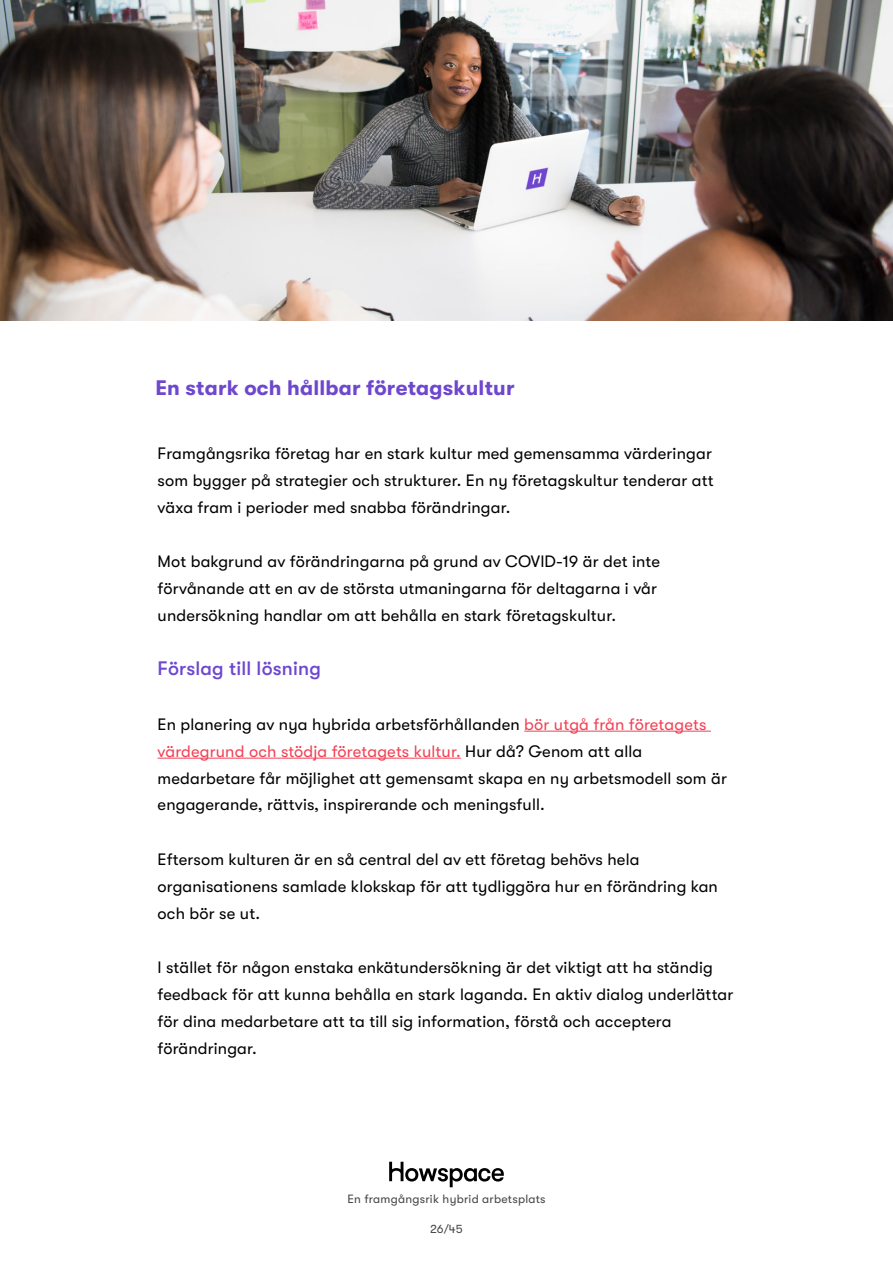
<style>
.page{position:relative;width:893px;height:1263px;background:#fff}
.page>*{position:absolute;margin:0;border:0;box-sizing:border-box;transform-origin:0 0}
.t1{font:700 21px "GT Walsheim Pro";letter-spacing:.01em;color:#6e47cf}
.t2{font:500 19.5px "GT Walsheim Pro";letter-spacing:.01em;color:#6e47cf}
.t3{font:16.5px/27px "GT Walsheim Pro";letter-spacing:.01em;color:#000}
.t4{font:12px "GT Walsheim Pro";letter-spacing:.02em;color:#464547}
.s1{color:#f34155}
</style>
<div class="page">
<svg style="left:389px;top:1162px;width:115px;height:25px"></svg>
<img style="left:0;top:0;width:893px;height:321px">
<hr style="left:524px;top:731px;width:187px;height:1px;background:#f34155">
<hr style="left:158px;top:758px;width:303px;height:1px;background:#f34155">
<p class="t1" style="left:155px;top:376px;width:361px">En stark och hållbar företagskultur</p>
<p class="t3" style="left:158px;top:440px;width:558px;text-align:justify">Framgångsrika företag har en stark kultur med gemensamma värderingar som bygger på strategier och strukturer. En ny företagskultur tenderar att växa fram i perioder med snabba förändringar.</p>
<p class="t3" style="left:158px;top:548px;width:504px">Mot bakgrund av förändringarna på grund av COVID-19 är det inte förvånande att en av de största utmaningarna för deltagarna i vår undersökning handlar om att behålla en stark företagskultur.</p>
<p class="t2" style="left:158px;top:658px;width:165px">Förslag till lösning</p>
<p class="t3" style="left:158px;top:710px;width:571px">En planering av nya hybrida arbetsförhållanden <span class="s1">bör utgå från företagets värdegrund och stödja företagets kultur.</span> Hur då? Genom att alla medarbetare får möjlighet att gemensamt skapa en ny arbetsmodell som är engagerande, rättvis, inspirerande och meningsfull.</p>
<p class="t3" style="left:158px;top:845px;width:562px">Eftersom kulturen är en så central del av ett företag behövs hela organisationens samlade klokskap för att tydliggöra hur en förändring kan och bör se ut.</p>
<p class="t3" style="left:158px;top:953px;width:577px">I stället för någon enstaka enkätundersökning är det viktigt att ha ständig feedback för att kunna behålla en stark laganda. En aktiv dialog underlättar för dina medarbetare att ta till sig information, förstå och acceptera förändringar.</p>
<p class="t4" style="left:347px;top:1192px;width:200px">En framgångsrik hybrid arbetsplats</p>
<p class="t4" style="left:430px;top:1222px;width:34px">26/45</p>
</div>
